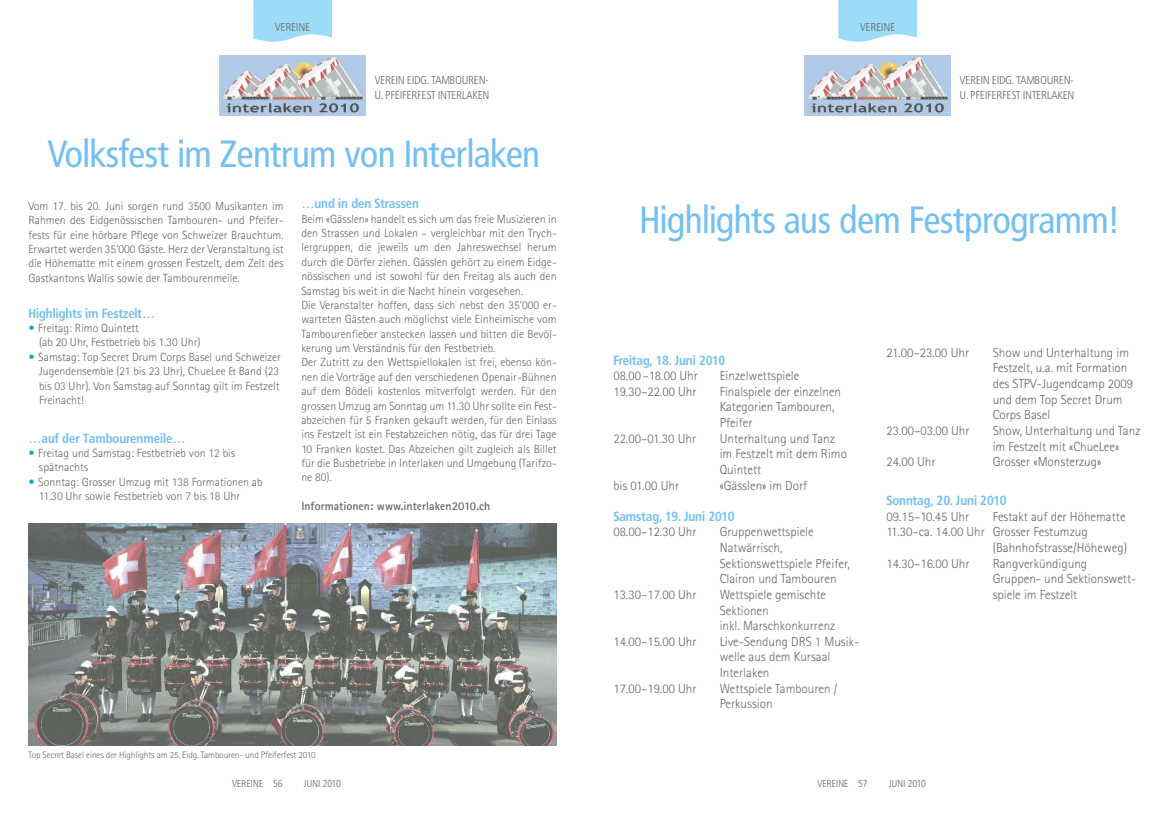
<style>
.page{position:relative;width:1170px;height:815px;background:#fff}
.page>*{position:absolute;margin:0;border:0;box-sizing:border-box;transform-origin:0 0}
.t1{font:37.5px "Frutiger Condensed BQ";color:#75c0f2}
.t2{font:300 13.12px/15.6px "Rotis Sans Serif";color:#646565}
.t3{font:700 13.12px "Frutiger Condensed BQ";color:#75c0f2}
.t4{font:300 11.88px/14.4px "Rotis Sans Serif";color:#646565}
.t5{font:700 11.88px "Rotis Sans Serif";color:#646565}
.t6{font:300 11.25px/15px "Frutiger Condensed BQ";letter-spacing:.03em;color:#646565}
.t7{font:300 10px "Frutiger Condensed BQ";letter-spacing:.03em;color:#646565}
.t8{font:300 9.38px "Rotis Sans Serif";letter-spacing:-.01em;color:#646565}
.s1{font-weight:700;color:#109dd9}
</style>
<div class="page">
<svg style="left:253px;top:0;width:79px;height:42px;background:#a5dff8"></svg>
<img style="left:28px;top:524px;width:528px;height:221px">
<img style="left:219px;top:55px;width:147px;height:60px">
<svg style="left:838px;top:0;width:78px;height:42px;background:#a5dff8"></svg>
<img style="left:804px;top:55px;width:146px;height:60px">
<p class="t6" style="left:275px;top:20px;width:36px">VEREINE</p>
<p class="t6" style="left:375px;top:73px;width:116px">VEREIN EIDG. TAMBOUREN-<br>U. PFEIFERFEST INTERLAKEN</p>
<h1 class="t1" style="left:48px;top:132px;width:493px">Volksfest im Zentrum von Interlaken</h1>
<p class="t3" style="left:301px;top:196px;width:119px">…und in den Strassen</p>
<p class="t4" style="left:301px;top:213px;width:257px">Beim «Gässlen» handelt es sich um das freie Musizieren in den Strassen und Lokalen – vergleichbar mit den Trych&shy;lergruppen, die jeweils um den Jahreswechsel herum durch die Dörfer ziehen. Gässlen gehört zu einem Eidge&shy;nössischen und ist sowohl für den Freitag als auch den Samstag bis weit in die Nacht hinein vorgesehen.<br>Die Veranstalter hoffen, dass sich nebst den 35‘000 er&shy;warteten Gästen auch möglichst viele Einheimische vom Tambourenfieber anstecken lassen und bitten die Bevöl&shy;kerung um Verständnis für den Festbetrieb.<br>Der Zutritt zu den Wettspiellokalen ist frei, ebenso kön&shy;nen die Vorträge auf den verschiedenen Openair-Bühnen auf dem Bödeli kostenlos mitverfolgt werden. Für den grossen Umzug am Sonntag um 11.30 Uhr sollte ein Fest&shy;abzeichen für 5 Franken gekauft werden, für den Einlass ins Festzelt ist ein Festabzeichen nötig, das für drei Tage 10 Franken kostet. Das Abzeichen gilt zugleich als Billet für die Busbetriebe in Interlaken und Umgebung (Tarifzo&shy;ne 80).</p>
<p class="t5" style="left:301px;top:502px;width:190px">Informationen: www.interlaken2010.ch</p>
<p class="t4" style="left:28px;top:200px;width:257px;text-align:justify">Vom 17. bis 20. Juni sorgen rund 3500 Musikanten im Rahmen des Eidgenössischen Tambouren- und Pfeifer&shy;fests für eine hörbare Pflege von Schweizer Brauchtum.<br>Erwartet werden 35‘000 Gäste. Herz der Veranstaltung ist die Höhematte mit einem grossen Festzelt, dem Zelt des Gastkantons Wallis sowie der Tambourenmeile.</p>
<p class="t3" style="left:28px;top:305px;width:128px">Highlights im Festzelt…</p>
<p class="t4" style="left:39px;top:322px;width:163px;text-indent:-11px"><span class="s1">•</span> Freitag: Rimo Quintett<br>(ab 20 Uhr, Festbetrieb bis 1.30 Uhr)</p>
<p class="t4" style="left:39px;top:351px;width:243px;text-indent:-11px"><span class="s1">•</span> Samstag: Top Secret Drum Corps Basel und Schweizer Jugendensemble (21 bis 23 Uhr), ChueLee &amp; Band (23 bis 03 Uhr). Von Samstag auf Sonntag gilt im Festzelt Freinacht!</p>
<p class="t3" style="left:28px;top:430px;width:159px">…auf der Tambourenmeile…</p>
<p class="t4" style="left:39px;top:447px;width:198px;text-indent:-11px"><span class="s1">•</span> Freitag und Samstag: Festbetrieb von 12 bis spätnachts</p>
<p class="t4" style="left:39px;top:476px;width:225px;text-indent:-11px"><span class="s1">•</span> Sonntag: Grosser Umzug mit 138 Formationen ab<br>11.30 Uhr sowie Festbetrieb von 7 bis 18 Uhr</p>
<p class="t8" style="left:28px;top:751px;width:289px">Top Secret Basel eines der Highlights am 25. Eidg. Tambouren- und Pfeiferfest 2010</p>
<p class="t7" style="left:232px;top:778px;width:52px">VEREINE 56</p>
<p class="t7" style="left:304px;top:778px;width:38px">JUNI 2010</p>
<p class="t6" style="left:860px;top:20px;width:36px">VEREINE</p>
<p class="t6" style="left:959px;top:73px;width:116px">VEREIN EIDG. TAMBOUREN-<br>U. PFEIFERFEST INTERLAKEN</p>
<h1 class="t1" style="left:640px;top:199px;width:479px">Highlights aus dem Festprogramm!</h1>
<p class="t3" style="left:613px;top:352px;width:113px">Freitag, 18. Juni 2010</p>
<p class="t2" style="left:613px;top:369px;width:86px">08.00–18.00 Uhr</p>
<p class="t2" style="left:719px;top:369px;width:81px">Einzelwettspiele</p>
<p class="t2" style="left:613px;top:385px;width:85px">19.30–22.00 Uhr</p>
<p class="t2" style="left:719px;top:385px;width:123px">Finalspiele der einzelnen<br>Kategorien Tambouren,<br>Pfeifer</p>
<p class="t2" style="left:613px;top:432px;width:84px">22.00–01.30 Uhr</p>
<p class="t2" style="left:719px;top:432px;width:129px">Unterhaltung und Tanz im Festzelt mit dem Rimo<br>Quintett</p>
<p class="t2" style="left:613px;top:479px;width:67px">bis 01.00 Uhr</p>
<p class="t2" style="left:719px;top:479px;width:89px">«Gässlen» im Dorf</p>
<p class="t3" style="left:613px;top:509px;width:123px">Samstag, 19. Juni 2010</p>
<p class="t2" style="left:613px;top:525px;width:85px">08.00–12.30 Uhr</p>
<p class="t2" style="left:719px;top:525px;width:132px">Gruppenwettspiele<br>Natwärrisch,<br>Sektionswettspiele Pfeifer,<br>Clairon und Tambouren</p>
<p class="t2" style="left:613px;top:588px;width:85px">13.30–17.00 Uhr</p>
<p class="t2" style="left:719px;top:588px;width:117px">Wettspiele gemischte<br>Sektionen<br>inkl. Marschkonkurrenz</p>
<p class="t2" style="left:613px;top:635px;width:85px">14.00–15.00 Uhr</p>
<p class="t2" style="left:719px;top:635px;width:141px">Live-Sendung DRS 1 Musik&shy;welle aus dem Kursaal<br>Interlaken</p>
<p class="t2" style="left:613px;top:682px;width:85px">17.00–19.00 Uhr</p>
<p class="t2" style="left:719px;top:682px;width:119px">Wettspiele Tambouren /<br>Perkussion</p>
<p class="t2" style="left:886px;top:346px;width:84px">21.00–23.00 Uhr</p>
<p class="t2" style="left:992px;top:346px;width:142px">Show und Unterhaltung im<br>Festzelt, u.a. mit Formation des STPV-Jugendcamp 2009 und dem Top Secret Drum<br>Corps Basel</p>
<p class="t2" style="left:886px;top:424px;width:85px">23.00–03.00 Uhr</p>
<p class="t2" style="left:992px;top:424px;width:149px">Show, Unterhaltung und Tanz im Festzelt mit «ChueLee»</p>
<p class="t2" style="left:886px;top:455px;width:51px">24.00 Uhr</p>
<p class="t2" style="left:992px;top:455px;width:110px">Grosser «Monsterzug»</p>
<p class="t3" style="left:886px;top:493px;width:122px">Sonntag, 20. Juni 2010</p>
<p class="t2" style="left:886px;top:510px;width:84px">09.15–10.45 Uhr</p>
<p class="t2" style="left:992px;top:510px;width:134px">Festakt auf der Höhematte</p>
<p class="t2" style="left:886px;top:525px;width:203px">11.30–ca. 14.00 Uhr Grosser Festumzug</p>
<p class="t2" style="left:992px;top:541px;width:136px">(Bahnhofstrasse/Höheweg)</p>
<p class="t2" style="left:886px;top:557px;width:85px">14.30–16.00 Uhr</p>
<p class="t2" style="left:992px;top:557px;width:145px">Rangverkündigung<br>Gruppen- und Sektionswett&shy;spiele im Festzelt</p>
<p class="t7" style="left:817px;top:778px;width:52px">VEREINE 57</p>
<p class="t7" style="left:888px;top:778px;width:38px">JUNI 2010</p>
</div>
